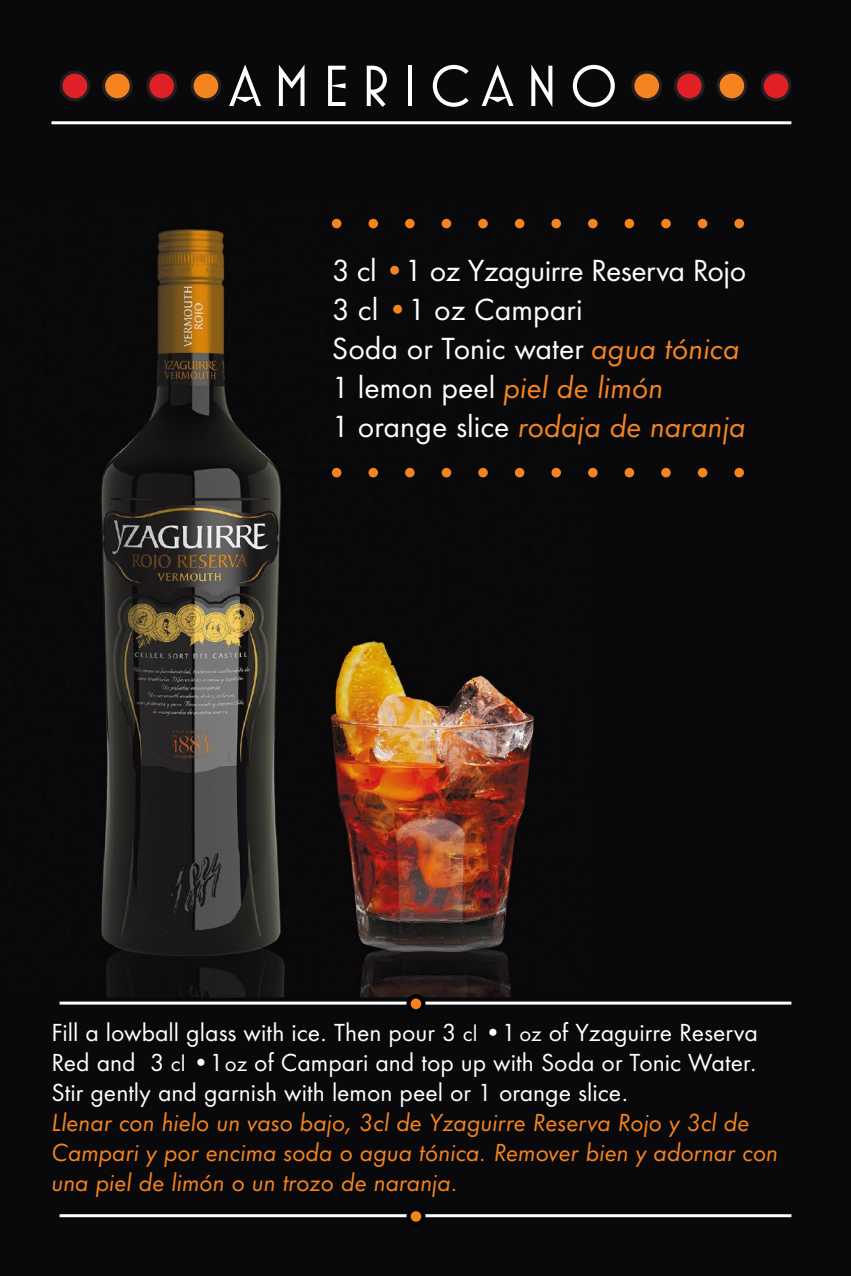
<style>
.page{position:relative;width:851px;height:1276px;background:#fff}
.page>*{position:absolute;margin:0;border:0;box-sizing:border-box;transform-origin:0 0}
.t1{font:58.8px "Mostra Two";letter-spacing:.2em;color:#fff}
.t2{font:28.2px "Futura ND";letter-spacing:-.01em;color:#fff}
.t3{font:italic 28.2px "Futura ND";color:#f58420}
.t4{font:22.8px/30px "Futura ND";color:#fff;text-align:justify}
.t5{font:italic 22.8px/30px "Futura ND";color:#f58420}
.s1{color:#f58420}
.s2{font-style:italic;color:#f58420}
.s3{font-style:normal;color:#fff}
.s4{font-size:20.1px}
</style>
<div class="page">
<img style="left:0;top:0;width:850px;height:1276px">
<hr style="left:51px;top:121px;width:740px;height:3px;background:#fff">
<div style="left:148px;top:72px;width:27px;height:28px;background:#df2027;border-radius:50%"></div>
<div style="left:146px;top:71px;width:31px;height:30px;border:3px solid #231f20;border-radius:50%"></div>
<div style="left:762px;top:72px;width:27px;height:28px;background:#df2027;border-radius:50%"></div>
<div style="left:760px;top:71px;width:31px;height:30px;border:3px solid #231f20;border-radius:50%"></div>
<div style="left:104px;top:72px;width:27px;height:28px;background:#f58420;border-radius:50%"></div>
<div style="left:102px;top:71px;width:31px;height:30px;border:3px solid #231f20;border-radius:50%"></div>
<div style="left:192px;top:72px;width:28px;height:28px;background:#f58420;border-radius:50%"></div>
<div style="left:190px;top:71px;width:31px;height:30px;border:3px solid #231f20;border-radius:50%"></div>
<div style="left:718px;top:72px;width:27px;height:28px;background:#f58420;border-radius:50%"></div>
<div style="left:716px;top:71px;width:31px;height:30px;border:3px solid #231f20;border-radius:50%"></div>
<div style="left:632px;top:72px;width:28px;height:28px;background:#f58420;border-radius:50%"></div>
<div style="left:631px;top:71px;width:31px;height:30px;border:3px solid #231f20;border-radius:50%"></div>
<div style="left:61px;top:72px;width:28px;height:28px;background:#df2027;border-radius:50%"></div>
<div style="left:60px;top:71px;width:30px;height:30px;border:3px solid #231f20;border-radius:50%"></div>
<div style="left:675px;top:72px;width:28px;height:28px;background:#df2027;border-radius:50%"></div>
<div style="left:674px;top:71px;width:30px;height:30px;border:3px solid #231f20;border-radius:50%"></div>
<hr style="left:60px;top:1001px;width:731px;height:3px;background:#fff">
<svg style="left:408px;top:996px;width:15px;height:15px"></svg>
<div style="left:406px;top:994px;width:19px;height:19px;border:4px solid #040203;border-radius:50%"></div>
<hr style="left:60px;top:1214px;width:731px;height:3px;background:#fff">
<div style="left:408px;top:1209px;width:15px;height:14px;background:#f58420;border-radius:50%"></div>
<div style="left:406px;top:1207px;width:19px;height:19px;border:4px solid #040203;border-radius:50%"></div>
<div style="left:697px;top:219px;width:10px;height:9px;background:#f58420;border-radius:50%"></div>
<div style="left:661px;top:219px;width:9px;height:9px;background:#f58420;border-radius:50%"></div>
<div style="left:624px;top:219px;width:10px;height:9px;background:#f58420;border-radius:50%"></div>
<div style="left:588px;top:219px;width:9px;height:9px;background:#f58420;border-radius:50%"></div>
<div style="left:551px;top:219px;width:10px;height:9px;background:#f58420;border-radius:50%"></div>
<div style="left:514px;top:219px;width:10px;height:9px;background:#f58420;border-radius:50%"></div>
<div style="left:478px;top:219px;width:9px;height:9px;background:#f58420;border-radius:50%"></div>
<div style="left:441px;top:219px;width:10px;height:9px;background:#f58420;border-radius:50%"></div>
<div style="left:405px;top:219px;width:9px;height:9px;background:#f58420;border-radius:50%"></div>
<div style="left:368px;top:219px;width:10px;height:9px;background:#f58420;border-radius:50%"></div>
<div style="left:332px;top:219px;width:9px;height:9px;background:#f58420;border-radius:50%"></div>
<div style="left:734px;top:219px;width:9px;height:9px;background:#f58420;border-radius:50%"></div>
<div style="left:697px;top:468px;width:10px;height:9px;background:#f58420;border-radius:50%"></div>
<div style="left:661px;top:468px;width:9px;height:9px;background:#f58420;border-radius:50%"></div>
<div style="left:624px;top:468px;width:10px;height:9px;background:#f58420;border-radius:50%"></div>
<div style="left:588px;top:468px;width:9px;height:9px;background:#f58420;border-radius:50%"></div>
<div style="left:551px;top:468px;width:10px;height:9px;background:#f58420;border-radius:50%"></div>
<div style="left:514px;top:468px;width:10px;height:9px;background:#f58420;border-radius:50%"></div>
<div style="left:478px;top:468px;width:9px;height:9px;background:#f58420;border-radius:50%"></div>
<div style="left:441px;top:468px;width:10px;height:9px;background:#f58420;border-radius:50%"></div>
<div style="left:405px;top:468px;width:9px;height:9px;background:#f58420;border-radius:50%"></div>
<div style="left:368px;top:468px;width:10px;height:9px;background:#f58420;border-radius:50%"></div>
<div style="left:332px;top:468px;width:9px;height:9px;background:#f58420;border-radius:50%"></div>
<div style="left:734px;top:468px;width:9px;height:9px;background:#f58420;border-radius:50%"></div>
<p class="t1" style="left:229px;top:54px;width:390px">AMERICANO</p>
<p class="t2" style="left:332px;top:252px;width:416px">3 cl <span class="s1">•</span>1 oz Yzaguirre Reserva Rojo</p>
<p class="t2" style="left:332px;top:291px;width:252px">3 cl <span class="s1">•</span>1 oz Campari</p>
<p class="t2" style="left:332px;top:330px;width:409px">Soda or Tonic water <span class="s2">agua tónica</span></p>
<p class="t3" style="left:332px;top:369px;width:333px"><span class="s3">1 lemon peel</span> piel de limón</p>
<p class="t3" style="left:332px;top:408px;width:415px"><span class="s3">1 orange slice</span> rodaja de naranja</p>
<p class="t4" style="left:51px;top:1017px;width:707px">Fill a lowball glass with ice. Then pour 3 <span class="s4">cl</span> •1 <span class="s4">oz</span> of Yzaguirre Reserva Red and 3 <span class="s4">cl</span> •1<span class="s4">oz</span> of Campari and top up with Soda or Tonic Water.<br>Stir gently and garnish with lemon peel or 1 orange slice.</p>
<p class="t5" style="left:51px;top:1107px;width:728px">Llenar con hielo un vaso bajo, 3cl de Yzaguirre Reserva Rojo y 3cl de<br>Campari y por encima soda o agua tónica. Remover bien y adornar con una piel de limón o un trozo de naranja.</p>
</div>
